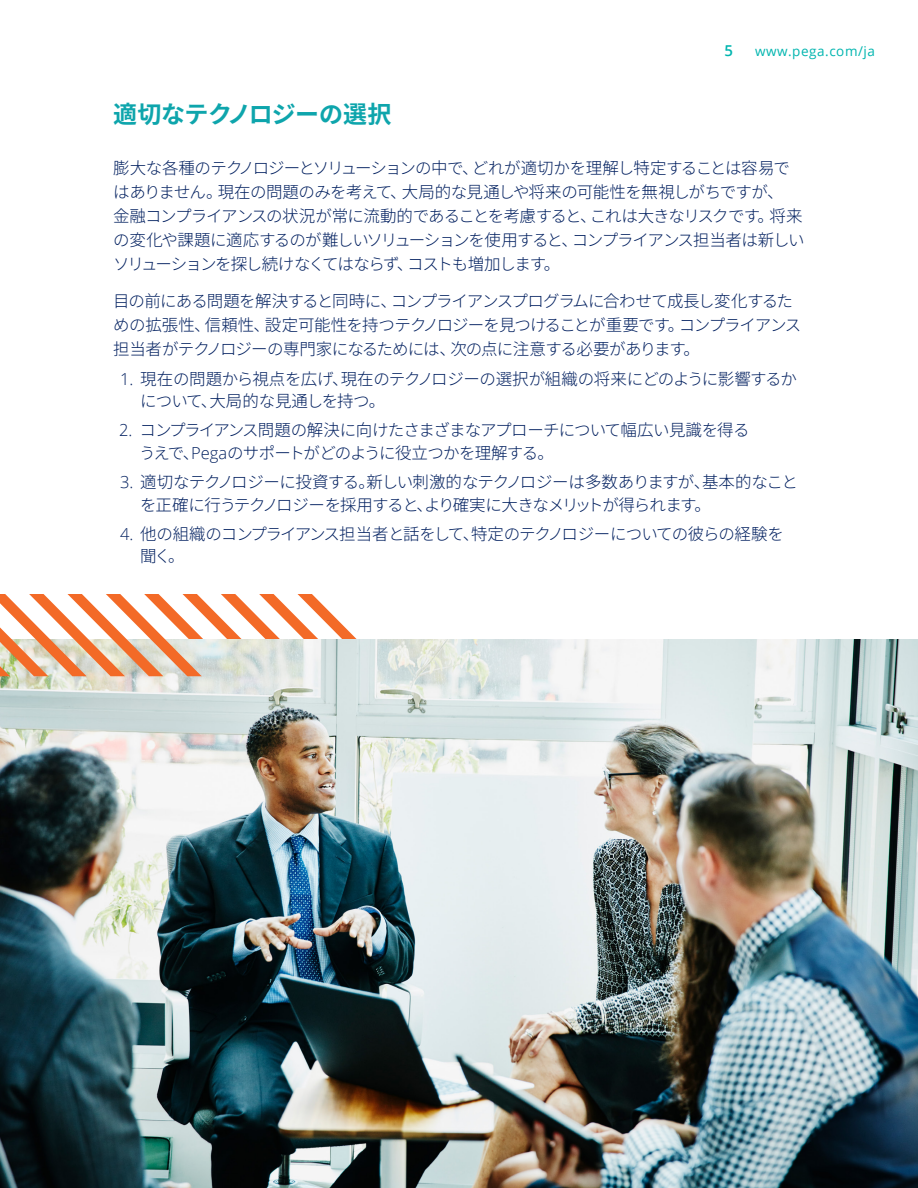
<style>
.page{position:relative;width:918px;height:1188px;background:#fff}
.page>*{position:absolute;margin:0;border:0;box-sizing:border-box;transform-origin:0 0}
.t1{font:700 24px "Noto Sans JP";letter-spacing:-.02em;color:#0ea5ac}
.t2{font:300 16.5px/24px "Noto Sans JP";letter-spacing:-.05em;color:#001f5f}
.t3{font:300 16.5px/22.5px "Noto Sans JP";letter-spacing:-.02em;color:#001f5f}
.t4{font:600 15px "Open Sans";color:#00b5af}
.t5{font:13.5px "Open Sans";letter-spacing:.04em;color:#00b5af}
.s1{font-family:"Open Sans"}
</style>
<div class="page">
<img style="left:0;top:639px;width:918px;height:549px">
<svg style="left:0;top:594px;width:393px;height:82px"></svg>
<p class="t4" style="left:725px;top:41px;width:10px">5</p>
<p class="t5" style="left:755px;top:42px;width:122px">www.pega.com/ja</p>
<h1 class="t1" style="left:113px;top:101px;width:280px">適切なテクノロジーの選択</h1>
<p class="t2" style="left:113px;top:156px;width:693px">膨大な各種のテクノロジーとソリューションの中で、どれが適切かを理解し特定することは容易ではありません。現在の問題のみを考えて、大局的な見通しや将来の可能性を無視しがちですが、<br>金融コンプライアンスの状況が常に流動的であることを考慮すると、これは大きなリスクです。将来の変化や課題に適応するのが難しいソリューションを使用すると、コンプライアンス担当者は新しいソリューションを探し続けなくてはならず、コストも増加します。</p>
<p class="t2" style="left:113px;top:290px;width:689px">目の前にある問題を解決すると同時に、コンプライアンスプログラムに合わせて成長し変化するための拡張性、信頼性、設定可能性を持つテクノロジーを見つけることが重要です。コンプライアンス担当者がテクノロジーの専門家になるためには、次の点に注意する必要があります。</p>
<p class="t3" style="left:140px;top:368px;width:658px;text-indent:-20px"><span class="s1">1.</span> 現在の問題から視点を広げ、現在のテクノロジーの選択が組織の将来にどのように影響するかについて、大局的な見通しを持つ。</p>
<p class="t2" style="left:139px;top:419px;width:612px;line-height:22.5px;text-indent:-20px"><span class="s1">2.</span> コンプライアンス問題の解決に向けたさまざまなアプローチについて幅広い見識を得るうえで、<span class="s1">Pega</span>のサポートがどのように役立つかを理解する。</p>
<p class="t2" style="left:140px;top:471px;width:659px;line-height:22.5px;text-indent:-20px"><span class="s1">3.</span> 適切なテクノロジーに投資する。新しい刺激的なテクノロジーは多数ありますが、基本的なことを正確に行うテクノロジーを採用すると、より確実に大きなメリットが得られます。</p>
<p class="t2" style="left:140px;top:523px;width:645px;line-height:22.5px;text-indent:-20px"><span class="s1">4.</span> 他の組織のコンプライアンス担当者と話をして、特定のテクノロジーについての彼らの経験を聞く。</p>
</div>
